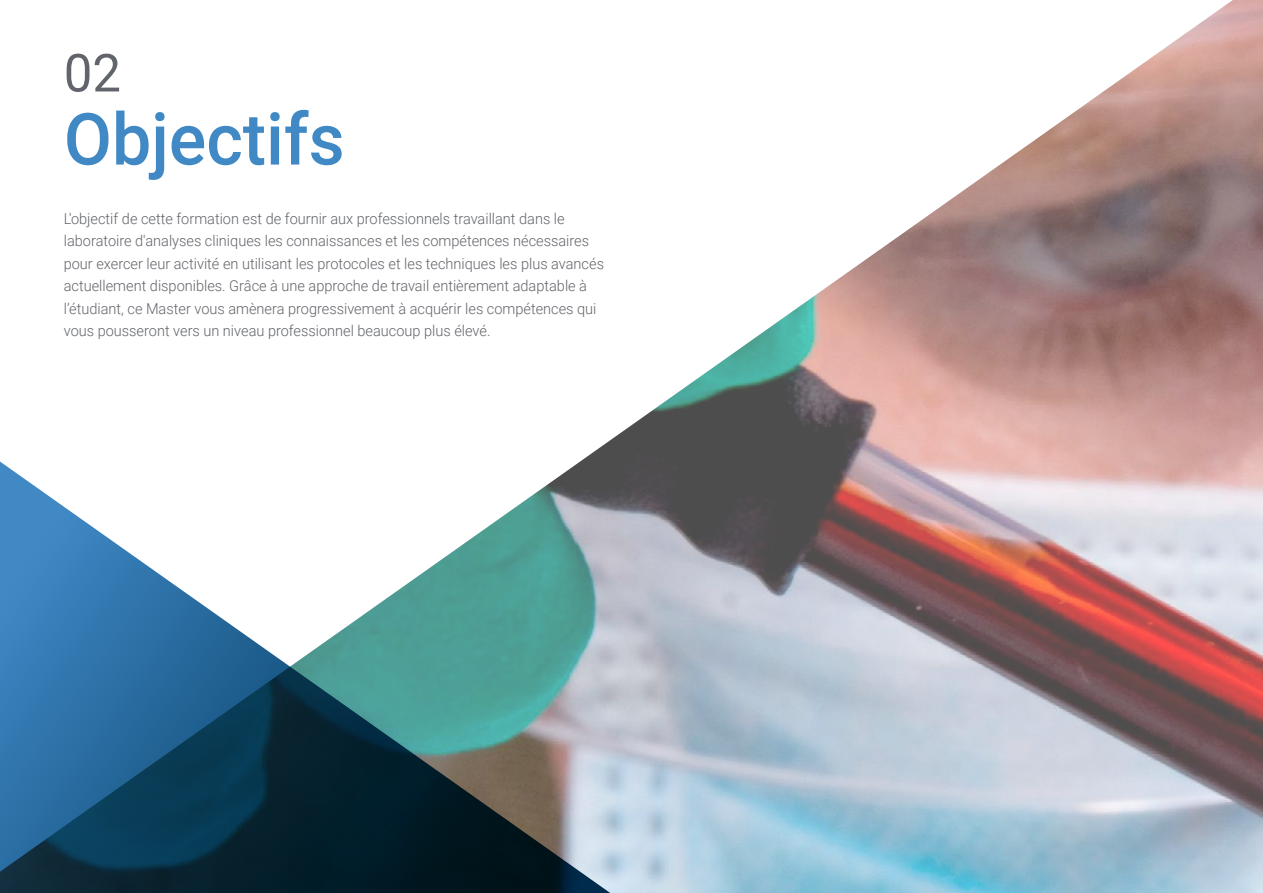
<style>
.page{position:relative;width:1263px;height:893px;background:#fff}
.page>*{position:absolute;margin:0;border:0;box-sizing:border-box;transform-origin:0 0}
.t1{font:500 72px "Roboto";color:#4089c5}
.t2{font:52.5px "Roboto";color:#61646a}
.t3{font:300 15px/22.5px "Roboto";color:#61646a}
</style>
<div class="page">
<img style="left:602px;top:0;width:661px;height:893px">
<svg style="left:0;top:446px;width:640px;height:447px"></svg>
<h2 class="t2" style="left:64px;top:36px;width:59px">02</h2>
<h1 class="t1" style="left:64px;top:89px;width:282px">Objectifs</h1>
<p class="t3" style="left:64px;top:207px;width:542px">L'objectif de cette formation est de fournir aux professionnels travaillant dans le laboratoire d'analyses cliniques les connaissances et les compétences nécessaires pour exercer leur activité en utilisant les protocoles et les techniques les plus avancés actuellement disponibles. Grâce à une approche de travail entièrement adaptable à l’étudiant, ce Master vous amènera progressivement à acquérir les compétences qui vous pousseront vers un niveau professionnel beaucoup plus élevé.</p>
</div>
